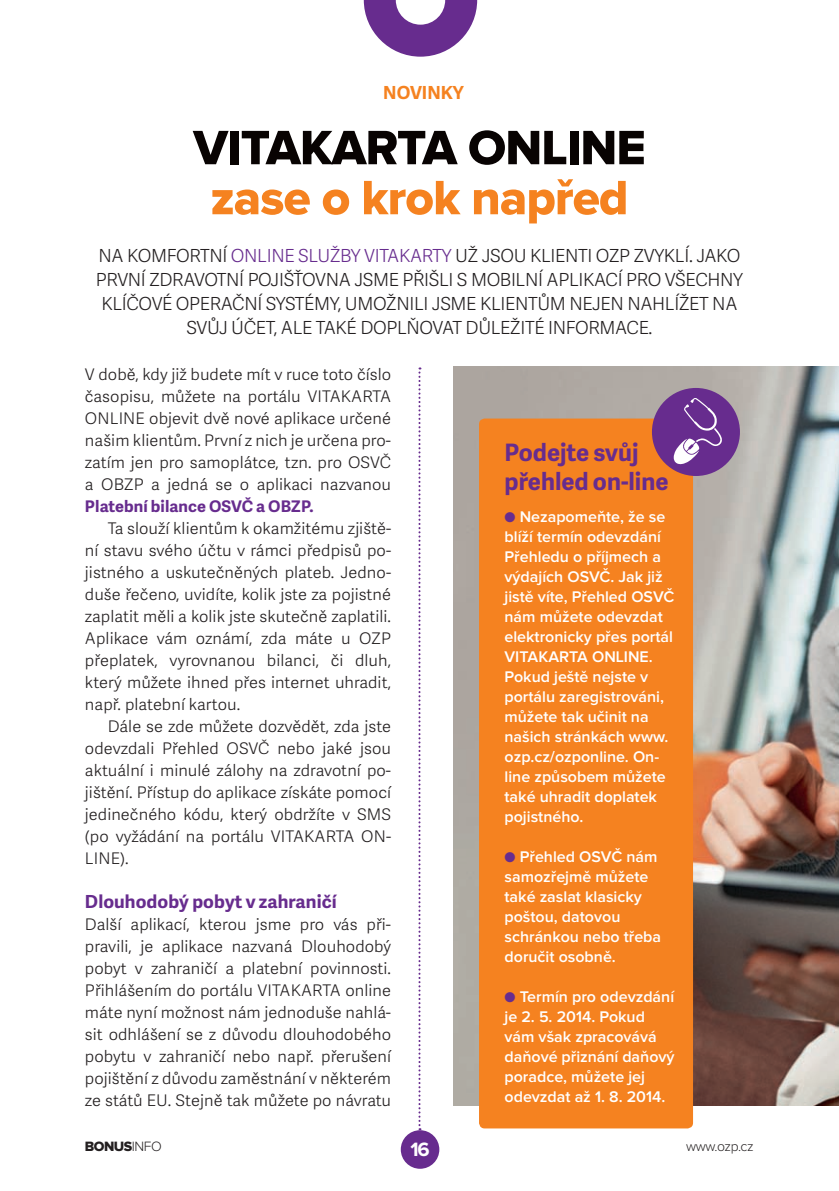
<style>
.page{position:relative;width:839px;height:1191px;background:#fff}
.page>*{position:absolute;margin:0;border:0;box-sizing:border-box;transform-origin:0 0}
.t1{font:50px/50px "Proxima Nova Extrabld";letter-spacing:-.02em;color:#080302;text-align:center}
.t2{font:700 24px/28.8px "Adelle Sans";color:#672c8e}
.t3{font:700 20px "Proxima Nova";color:#fff}
.t4{font:300 18px "Adelle Sans";letter-spacing:-.02em;color:#231f20}
.t5{font:300 18px "Adelle Sans";letter-spacing:-.02em;color:#672c8e}
.t6{font:700 18px "Adelle Sans";letter-spacing:.005em;color:#672c8e}
.t7{font:700 18px "Adelle Sans";color:#f58220}
.t8{font:300 16px/22px "Adelle Sans";letter-spacing:.005em;color:#231f20;text-align:justify}
.t9{font:600 16px/20px "Proxima Nova";color:#fff}
.t10{font:700 16px "Adelle Sans";letter-spacing:.005em;color:#672c8e}
.t11{font:300 14px "Proxima Nova";letter-spacing:-.03em;color:#231f20}
.t12{font:14px "Proxima Nova Extrabld";letter-spacing:-.04em;color:#231f20}
.s1{color:#f58220}
.s2{color:#231f20}
.s3{font-family:"Proxima Nova";font-weight:300}
.s4{color:#672c8e}
</style>
<div class="page">
<svg style="left:418px;top:367px;width:2px;height:763px"></svg>
<div style="left:401px;top:1130px;width:38px;height:38px;background:#672c8e;border-radius:50%"></div>
<svg style="left:364px;top:0;width:113px;height:57px"></svg>
<img style="left:453px;top:367px;width:386px;height:738px">
<div style="left:479px;top:418px;width:214px;height:710px;background:#f58220;border-radius:6px"></div>
<div style="left:652px;top:388px;width:88px;height:88px;background:#672c8e;border-radius:50%"></div>
<svg style="left:674px;top:398px;width:48px;height:66px"></svg>
<p class="t7" style="left:383px;top:79px;width:82px">novinky</p>
<p class="t1" style="left:193px;top:124px;width:454px">VITAKARTA ON LINE <span class="s1">zase o krok napřed</span></p>
<p class="t4" style="left:98px;top:242px;width:42px">Na kom</p>
<p class="t4" style="left:167px;top:242px;width:22px">fortn</p>
<p class="t5" style="left:223px;top:242px;width:20px"><span class="s2">í</span> online</p>
<p class="t5" style="left:298px;top:242px;width:196px">služby VITAKARTY <span class="s2">už jsou</span></p>
<p class="t4" style="left:530px;top:242px;width:10px">klienti</p>
<p class="t4" style="left:596px;top:242px;width:117px">OZP zvykl í. Jako</p>
<p class="t4" style="left:96px;top:266px;width:6px">prvn</p>
<p class="t4" style="left:141px;top:266px;width:21px">í zdravotn</p>
<p class="t4" style="left:239px;top:266px;width:18px">í poji</p>
<p class="t4" style="left:284px;top:266px;width:23px">šťovna</p>
<p class="t4" style="left:354px;top:266px;width:12px">jsme</p>
<p class="t4" style="left:402px;top:266px;width:81px">přišli s mobiln</p>
<p class="t4" style="left:538px;top:266px;width:20px">í aplika</p>
<p class="t4" style="left:606px;top:266px;width:33px">cí pro</p>
<p class="t4" style="left:665px;top:266px;width:80px">všechny</p>
<p class="t4" style="left:101px;top:290px;width:38px">kl íčov</p>
<p class="t4" style="left:162px;top:290px;width:26px">é operačn</p>
<p class="t4" style="left:257px;top:290px;width:102px">í syst ém y, umo</p>
<p class="t4" style="left:386px;top:290px;width:19px">žnili</p>
<p class="t4" style="left:432px;top:290px;width:12px">jsme</p>
<p class="t4" style="left:480px;top:290px;width:11px">klient</p>
<p class="t4" style="left:537px;top:290px;width:44px">ům nejen</p>
<p class="t4" style="left:627px;top:290px;width:98px">nahlížet na</p>
<p class="t4" style="left:186px;top:314px;width:106px">sv ůj účet, ale</p>
<p class="t4" style="left:316px;top:314px;width:57px">tak é dopl</p>
<p class="t4" style="left:407px;top:314px;width:25px">ňovat</p>
<p class="t4" style="left:466px;top:314px;width:124px">důležité in forma</p>
<p class="t4" style="left:627px;top:314px;width:27px">ce.</p>
<p class="t8" style="left:85px;top:363px;width:308px">V době, kdy již budete mít v ruce toto číslo</p>
<p class="t8" style="left:85px;top:385px;width:308px">časopisu, můžete na portálu VITAKARTA</p>
<p class="t8" style="left:85px;top:407px;width:308px">ONLINE objevit dvě nové aplikace určené</p>
<p class="t8" style="left:85px;top:429px;width:308px">našim klientům. První z nich je určena pro-</p>
<p class="t8" style="left:85px;top:451px;width:308px">zatím jen pro samoplátce, tzn. pro OSVČ</p>
<p class="t8" style="left:85px;top:473px;width:308px">a OBZP a jedná se o aplikaci nazvanou</p>
<p class="t10" style="left:85px;top:495px;width:230px">Platební bilance OSVČ a OBZP.</p>
<p class="t8" style="left:108px;top:517px;width:285px">Ta slouží klientům k okamžitému zjiště-</p>
<p class="t8" style="left:85px;top:539px;width:308px">ní stavu svého účtu v rámci předpisů po-</p>
<p class="t8" style="left:85px;top:561px;width:308px">jistného a uskutečněných plateb. Jedno-</p>
<p class="t8" style="left:85px;top:583px;width:308px">duše řečeno, uvidíte, kolik jste za pojistné</p>
<p class="t8" style="left:85px;top:605px;width:308px">zaplatit měli a kolik jste skutečně zaplatili.</p>
<p class="t8" style="left:85px;top:627px;width:308px">Aplikace vám oznámí, zda máte u OZP</p>
<p class="t8" style="left:85px;top:649px;width:308px">přeplatek, vyrovnanou bilanci, či dluh,</p>
<p class="t8" style="left:85px;top:671px;width:308px">který můžete ihned přes internet uhradit,</p>
<p class="t8" style="left:85px;top:693px;width:157px">např. platební kartou.</p>
<p class="t8" style="left:108px;top:715px;width:285px">Dále se zde můžete dozvědět, zda jste</p>
<p class="t8" style="left:85px;top:737px;width:308px">odevzdali Přehled OSVČ nebo jaké jsou</p>
<p class="t8" style="left:85px;top:759px;width:308px">aktuální i minulé zálohy na zdravotní po-</p>
<p class="t8" style="left:85px;top:781px;width:308px">jištění. Přístup do aplikace získáte pomocí</p>
<p class="t8" style="left:85px;top:803px;width:308px">jedinečného kódu, který obdržíte v SMS</p>
<p class="t8" style="left:85px;top:825px;width:308px">(po vyžádání na portálu VITAKARTA ON-</p>
<p class="t8" style="left:85px;top:847px;width:45px">LINE).</p>
<p class="t6" style="left:85px;top:888px;width:253px">Dlouhodobý pobyt v zahraničí</p>
<p class="t8" style="left:85px;top:913px;width:308px">Další aplikací, kterou jsme pro vás při&shy;pravili, je aplikace nazvaná Dlouhodobý pobyt v zahraničí a platební povinnosti.<br>Přihlášením do portálu VITAKARTA online máte nyní možnost nám jednoduše nahlá&shy;sit odhlášení se z důvodu dlouhodobého pobytu v zahraničí nebo např. přerušení pojištění z důvodu zaměstnání v některém ze států EU. Stejně tak můžete po návratu</p>
<p class="t12" style="left:85px;top:1138px;width:78px">bonus<span class="s3">info</span></p>
<p class="t11" style="left:686px;top:1140px;width:69px">www.ozp.cz</p>
<p class="t2" style="left:505px;top:437px;width:165px">Podejte svůj přehled on-line</p>
<p class="t9" style="left:505px;top:507px;width:171px"><span class="s4">●</span> Nezapomeňte, že se blíží termín odevzdání<br>Přehledu o příjmech a výdajích OSVČ. Jak již jistě víte, Přehled OSVČ nám můžete odevzdat elektronicky přes portál<br>VITAKARTA ONLINE.<br>Pokud ještě nejste v portálu zaregistrováni, můžete tak učinit na našich stránkách www. ozp.cz/ozponline. On&shy;line způsobem můžete také uhradit doplatek pojistného.</p>
<p class="t9" style="left:505px;top:847px;width:158px"><span class="s4">●</span> Přehled OSVČ nám samozřejmě můžete také zaslat klasicky poštou, datovou schránkou nebo třeba doručit osobně.</p>
<p class="t9" style="left:505px;top:987px;width:172px"><span class="s4">●</span> Termín pro odevzdání je 2. 5. 2014. Pokud vám však zpracovává daňové přiznání daňový poradce, můžete jej odevzdat až 1. 8. 2014.</p>
<p class="t3" style="left:410px;top:1140px;width:21px">16</p>
</div>
